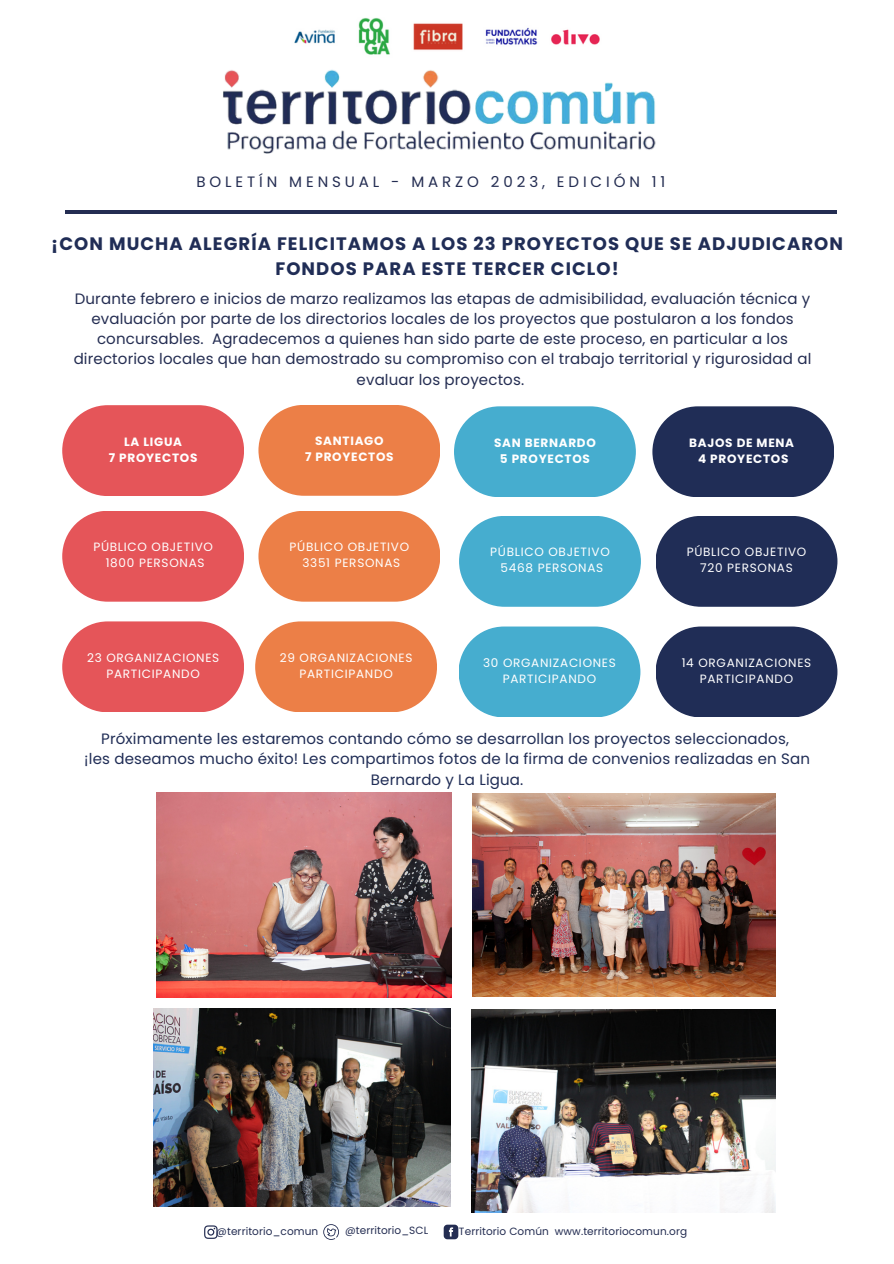
<style>
.page{position:relative;width:894px;height:1264px;background:#fff}
.page>*{position:absolute;margin:0;border:0;box-sizing:border-box;transform-origin:0 0}
.t1{font:700 18px/24.8px "Poppins";letter-spacing:.06em;color:#202d56;text-align:center}
.t2{font:15px/20.2px "Poppins";letter-spacing:.01em;color:#242d52;text-align:center}
.t3{font:15px/20.2px "Poppins";letter-spacing:.01em;color:#202d56;text-align:center}
.t4{font:15px "Poppins";letter-spacing:.26em;color:#242d52}
.t5{font:12px/15.8px "Poppins";letter-spacing:.06em;color:#fff;text-align:center}
.t6{font:700 12px/15.8px "Poppins";letter-spacing:.06em;color:#fff;text-align:center}
.t7{font:10.5px "Poppins";letter-spacing:.01em;color:#242d52}
</style>
<div class="page">
<img style="left:223px;top:69px;width:433px;height:85px">
<img style="left:294px;top:18px;width:244px;height:37px">
<img style="left:551px;top:29px;width:49px;height:16px">
<hr style="left:65px;top:210px;width:772px;height:4px;background:#242d52">
<svg style="left:204px;top:1225px;width:13px;height:13px"></svg>
<svg style="left:323px;top:1224px;width:16px;height:15px"></svg>
<svg style="left:443px;top:1224px;width:15px;height:15px"></svg>
<img style="left:472px;top:793px;width:303px;height:203px">
<img style="left:156px;top:792px;width:295px;height:205px">
<div style="left:62px;top:405px;width:182px;height:91px;background:#e55559;border-radius:45px"></div>
<div style="left:62px;top:511px;width:182px;height:90px;background:#e55559;border-radius:45px"></div>
<div style="left:62px;top:621px;width:182px;height:91px;background:#e55559;border-radius:45px"></div>
<div style="left:258px;top:405px;width:182px;height:91px;background:#ec7f47;border-radius:45px"></div>
<div style="left:258px;top:511px;width:182px;height:90px;background:#ec7f47;border-radius:45px"></div>
<div style="left:255px;top:621px;width:182px;height:91px;background:#ec7f47;border-radius:45px"></div>
<div style="left:454px;top:406px;width:181px;height:91px;background:#46adcf;border-radius:45px"></div>
<div style="left:459px;top:516px;width:181px;height:90px;background:#46adcf;border-radius:45px"></div>
<div style="left:458px;top:626px;width:182px;height:91px;background:#46adcf;border-radius:45px"></div>
<div style="left:652px;top:406px;width:182px;height:91px;background:#202d56;border-radius:45px"></div>
<div style="left:655px;top:516px;width:182px;height:90px;background:#202d56;border-radius:45px"></div>
<div style="left:655px;top:626px;width:182px;height:91px;background:#202d56;border-radius:45px"></div>
<img style="left:471px;top:1009px;width:304px;height:203px">
<img style="left:153px;top:1008px;width:297px;height:198px">
<p class="t4" style="left:196px;top:171px;width:470px">BOLETÍN MENSUAL - MARZO 2023, EDICIÓN 11</p>
<p class="t1" style="left:51px;top:232px;width:793px">¡CON MUCHA ALEGRÍA FELICITAMOS A LOS 23 PROYECTOS QUE SE ADJUDICARON<br>FONDOS PARA ESTE TERCER CICLO!</p>
<p class="t2" style="left:74px;top:288px;width:739px">Durante febrero e inicios de marzo realizamos las etapas de admisibilidad, evaluación técnica y evaluación por parte de los directorios locales de los proyectos que postularon a los fondos concursables. Agradecemos a quienes han sido parte de este proceso, en particular a los directorios locales que han demostrado su compromiso con el trabajo territorial y rigurosidad al evaluar los proyectos.</p>
<p class="t6" style="left:109px;top:433px;width:90px">LA LIGUA<br>7 PROYECTOS</p>
<p class="t6" style="left:305px;top:433px;width:90px">SANTIAGO<br>7 PROYECTOS</p>
<p class="t6" style="left:494px;top:435px;width:103px">SAN BERNARDO<br>5 PROYECTOS</p>
<p class="t6" style="left:689px;top:435px;width:106px">BAJOS DE MENA<br>4 PROYECTOS</p>
<p class="t5" style="left:93px;top:539px;width:121px">PÚBLICO OBJETIVO<br>1800 PERSONAS</p>
<p class="t5" style="left:289px;top:539px;width:121px">PÚBLICO OBJETIVO<br>3351 PERSONAS</p>
<p class="t5" style="left:490px;top:544px;width:121px">PÚBLICO OBJETIVO<br>5468 PERSONAS</p>
<p class="t5" style="left:686px;top:544px;width:121px">PÚBLICO OBJETIVO<br>720 PERSONAS</p>
<p class="t5" style="left:87px;top:650px;width:134px">23 ORGANIZACIONES<br>PARTICIPANDO</p>
<p class="t5" style="left:280px;top:650px;width:134px">29 ORGANIZACIONES<br>PARTICIPANDO</p>
<p class="t5" style="left:483px;top:655px;width:134px">30 ORGANIZACIONES<br>PARTICIPANDO</p>
<p class="t5" style="left:681px;top:655px;width:131px">14 ORGANIZACIONES<br>PARTICIPANDO</p>
<p class="t3" style="left:84px;top:728px;width:727px">Próximamente les estaremos contando cómo se desarrollan los proyectos seleccionados,<br>¡les deseamos mucho éxito! Les compartimos fotos de la firma de convenios realizadas en San<br>Bernardo y La Ligua.</p>
<p class="t7" style="left:216px;top:1223px;width:103px">@territorio_comun</p>
<p class="t7" style="left:345px;top:1223px;width:85px">@territorio_SCL</p>
<p class="t7" style="left:459px;top:1223px;width:230px">Territorio Común www.territoriocomun.org</p>
</div>
